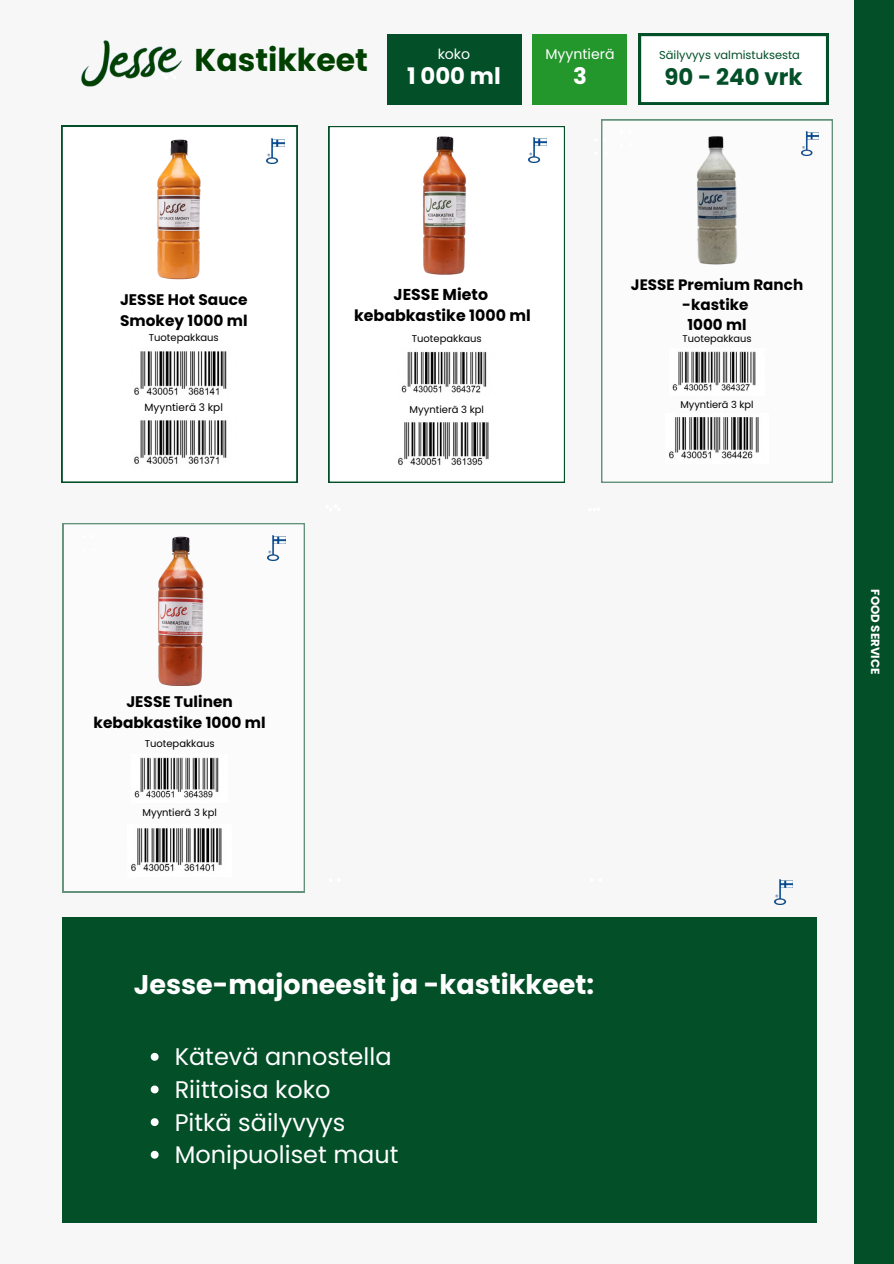
<style>
.page{position:relative;width:894px;height:1264px;background:#fff}
.page>*{position:absolute;margin:0;border:0;box-sizing:border-box;transform-origin:0 0}
.t1{font:700 31.5px "Poppins";color:#004101}
.t2{font:700 27px "Poppins";color:#fff}
.t3{font:24px "Poppins";color:#fff}
.t4{font:700 22.8px "Poppins";color:#024f28}
.t5{font:700 22.8px "Poppins";color:#fff}
.t6{font:700 15.75px/21px "Poppins";color:#000;text-align:center}
.t7{font:700 15.3px/20.4px "Poppins";color:#000}
.t8{font:700 15.15px/20.1px "Poppins";color:#000;text-align:center}
.t9{font:14.1px "Poppins";color:#fff}
.t10{font:700 11.85px "Poppins";color:#fff}
.t11{font:11.4px "Poppins";color:#024f28}
.t12{font:10.5px "Poppins";color:#000}
.t13{font:9.9px "Poppins";color:#000}
.t14{font:9.75px "Poppins";color:#000}
</style>
<div class="page">
<div style="left:0;top:0;width:893px;height:1263px;background:#f7f7f7"></div>
<svg style="left:62px;top:126px;width:235px;height:356px"></svg>
<img style="left:266px;top:138px;width:18px;height:25px">
<svg style="left:81px;top:151px;width:4px;height:3px"></svg>
<svg style="left:81px;top:137px;width:12px;height:4px"></svg>
<img style="left:130px;top:417px;width:106px;height:52px">
<img style="left:130px;top:347px;width:106px;height:53px">
<img style="left:140px;top:138px;width:76px;height:142px">
<svg style="left:601px;top:120px;width:231px;height:362px"></svg>
<img style="left:801px;top:131px;width:17px;height:25px">
<img style="left:665px;top:413px;width:103px;height:50px">
<img style="left:669px;top:348px;width:95px;height:48px">
<img style="left:774px;top:879px;width:18px;height:25px">
<div style="left:854px;top:0;width:39px;height:1263px;background:#024f28"></div>
<svg style="left:328px;top:126px;width:237px;height:356px"></svg>
<img style="left:528px;top:138px;width:18px;height:24px">
<svg style="left:342px;top:148px;width:16px;height:6px"></svg>
<img style="left:395px;top:419px;width:103px;height:52px">
<img style="left:398px;top:349px;width:97px;height:48px">
<img style="left:409px;top:134px;width:70px;height:142px">
<div style="left:386px;top:34px;width:135px;height:70px;background:#024f28"></div>
<div style="left:532px;top:34px;width:95px;height:70px;background:#23962c"></div>
<svg style="left:638px;top:34px;width:189px;height:70px"></svg>
<svg style="left:63px;top:523px;width:242px;height:369px"></svg>
<img style="left:267px;top:536px;width:18px;height:24px">
<svg style="left:83px;top:534px;width:12px;height:4px"></svg>
<img style="left:128px;top:824px;width:103px;height:52px">
<img style="left:131px;top:754px;width:97px;height:48px">
<img style="left:145px;top:536px;width:69px;height:149px">
<div style="left:62px;top:917px;width:754px;height:305px;background:#024f28"></div>
<svg style="left:151px;top:1052px;width:7px;height:8px"></svg>
<svg style="left:151px;top:1085px;width:7px;height:8px"></svg>
<svg style="left:151px;top:1118px;width:7px;height:7px"></svg>
<svg style="left:151px;top:1150px;width:7px;height:8px"></svg>
<img style="left:671px;top:124px;width:89px;height:151px">
<img style="left:81px;top:40px;width:101px;height:47px">
<p class="t1" style="left:194px;top:38px;width:175px">Kastikkeet</p>
<p class="t9" style="left:437px;top:44px;width:34px">koko</p>
<p class="t5" style="left:407px;top:60px;width:95px">1 000 ml</p>
<p class="t9" style="left:545px;top:44px;width:71px">Myyntierä</p>
<p class="t5" style="left:573px;top:60px;width:15px">3</p>
<p class="t11" style="left:659px;top:47px;width:142px">Säilyvyys valmistuksesta</p>
<p class="t4" style="left:664px;top:61px;width:139px">90 - 240 vrk</p>
<p class="t7" style="left:120px;top:290px;width:129px">JESSE Hot Sauce<br>Smokey 1000 ml</p>
<p class="t13" style="left:149px;top:331px;width:71px">Tuotepakkaus</p>
<h2 class="t12" style="left:144px;top:400px;width:80px">Myyntierä 3 kpl</h2>
<p class="t6" style="left:354px;top:284px;width:178px">JESSE Mieto kebabkastike 1000 ml</p>
<p class="t13" style="left:411px;top:332px;width:71px">Tuotepakkaus</p>
<h5 class="t13" style="left:409px;top:403px;width:76px">Myyntierä 3 kpl</h5>
<h1 class="t8" style="left:630px;top:274px;width:174px">JESSE Premium Ranch -kastike<br>1000 ml</h1>
<p class="t14" style="left:682px;top:331px;width:70px">Tuotepakkaus</p>
<p class="t14" style="left:680px;top:397px;width:75px">Myyntierä 3 kpl</p>
<p class="t7" style="left:94px;top:691px;width:173px;text-align:center">JESSE Tulinen kebabkastike 1000 ml</p>
<p class="t13" style="left:145px;top:737px;width:71px">Tuotepakkaus</p>
<p class="t13" style="left:142px;top:805px;width:76px">Myyntierä 3 kpl</p>
<p class="t2" style="left:134px;top:966px;width:461px">Jesse-majoneesit ja -kastikkeet:</p>
<p class="t3" style="left:175px;top:1040px;width:218px">Kätevä annostella</p>
<p class="t3" style="left:175px;top:1072px;width:157px">Riittoisa koko</p>
<h5 class="t3" style="left:175px;top:1105px;width:172px">Pitkä säilyvyys</h5>
<p class="t3" style="left:175px;top:1137px;width:225px">Monipuoliset maut</p>
<p class="t10" style="left:883px;top:589px;width:87px;rotate:90deg">FOOD SERVICE</p>
</div>
